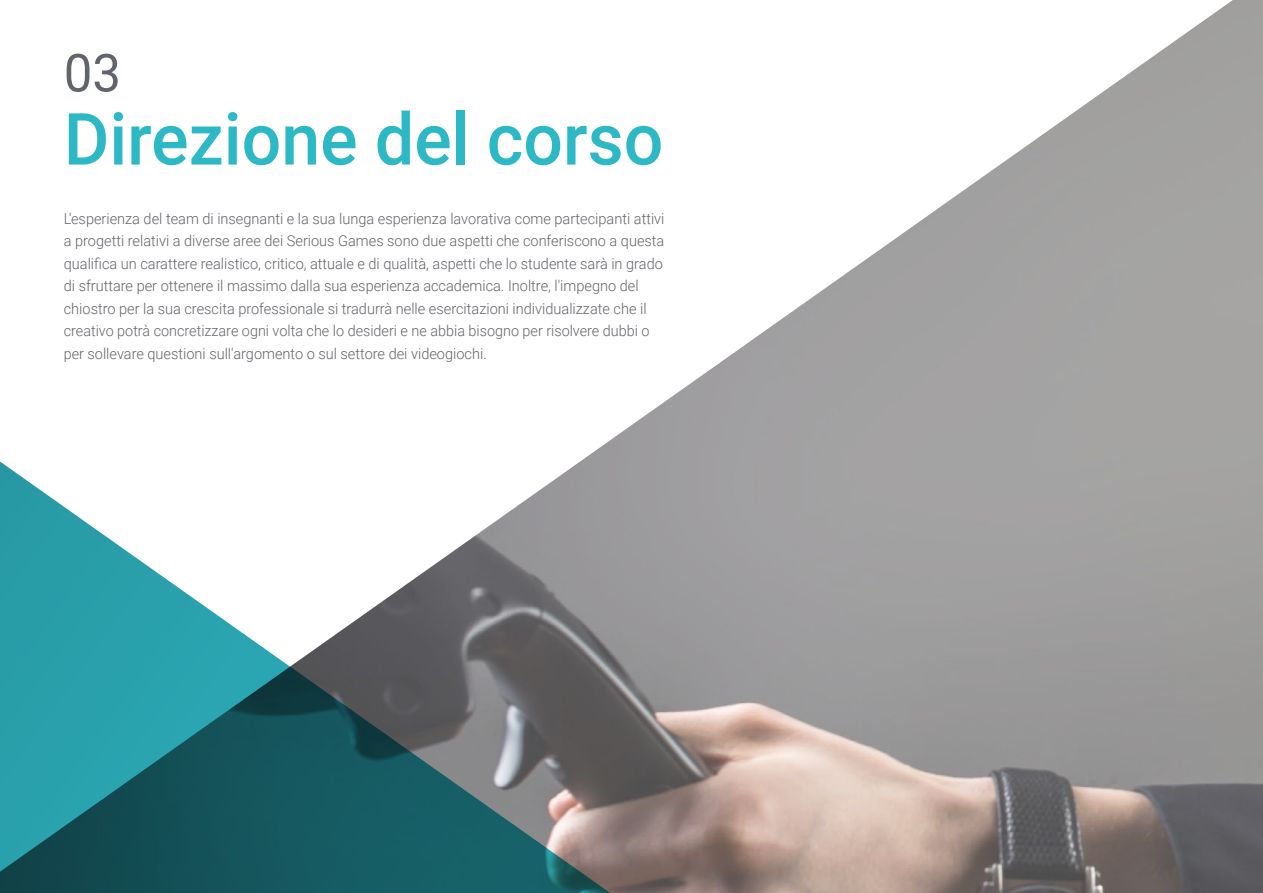
<style>
.page{position:relative;width:1263px;height:893px;background:#fff}
.page>*{position:absolute;margin:0;border:0;box-sizing:border-box;transform-origin:0 0}
.t1{font:500 72px "Roboto";color:#2db8c5}
.t2{font:52.5px "Roboto";color:#61646a}
.t3{font:300 15px/22.5px "Roboto";color:#61646a}
</style>
<div class="page">
<img style="left:602px;top:0;width:661px;height:893px">
<svg style="left:0;top:446px;width:640px;height:447px"></svg>
<h2 class="t2" style="left:64px;top:36px;width:59px">03</h2>
<h1 class="t1" style="left:64px;top:89px;width:601px">Direzione del corso</h1>
<p class="t3" style="left:64px;top:207px;width:602px">L'esperienza del team di insegnanti e la sua lunga esperienza lavorativa come partecipanti attivi a progetti relativi a diverse aree dei Serious Games sono due aspetti che conferiscono a questa qualifica un carattere realistico, critico, attuale e di qualità, aspetti che lo studente sarà in grado di sfruttare per ottenere il massimo dalla sua esperienza accademica. Inoltre, l'impegno del chiostro per la sua crescita professionale si tradurrà nelle esercitazioni individualizzate che il creativo potrà concretizzare ogni volta che lo desideri e ne abbia bisogno per risolvere dubbi o per sollevare questioni sull'argomento o sul settore dei videogiochi.</p>
</div>
